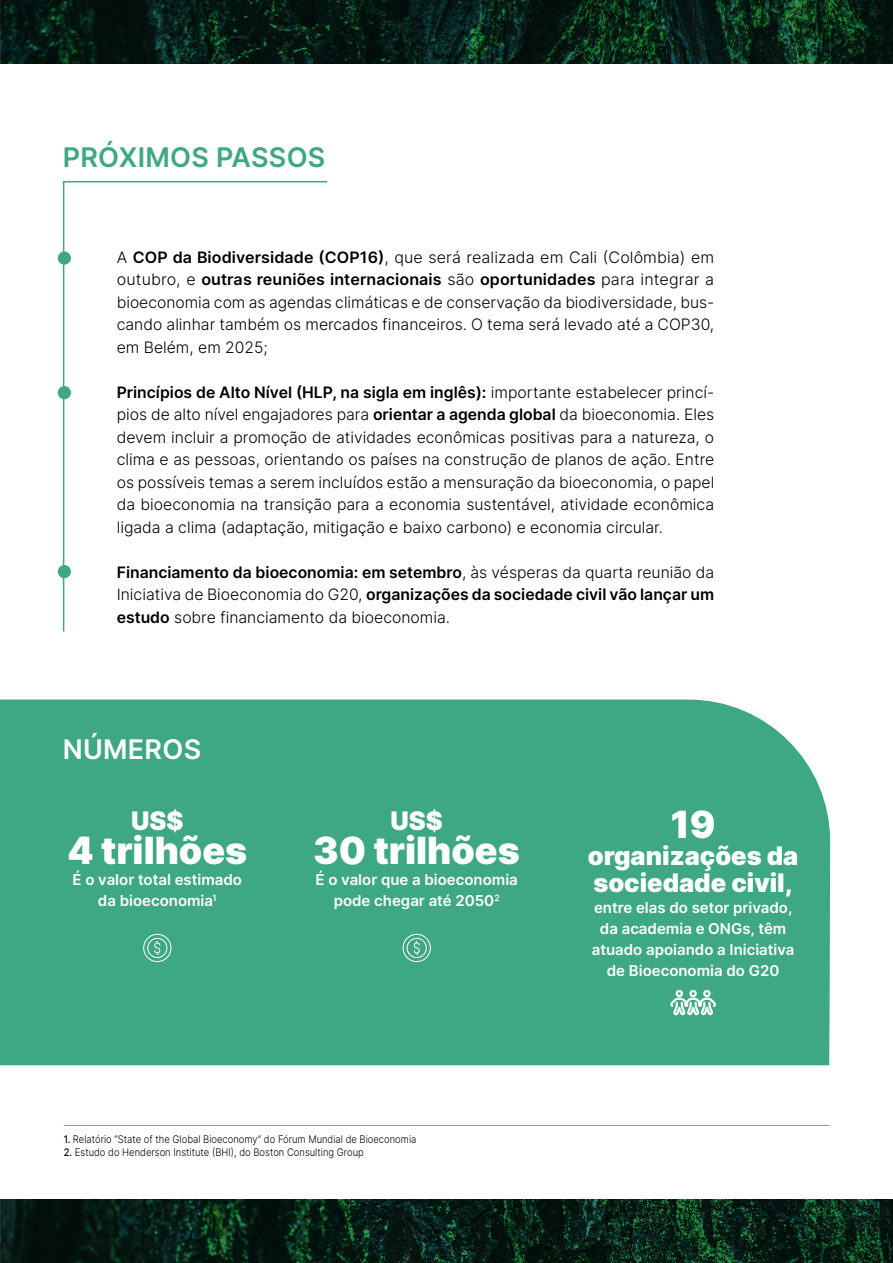
<style>
.page{position:relative;width:893px;height:1263px;background:#fff}
.page>*{position:absolute;margin:0;border:0;box-sizing:border-box;transform-origin:0 0}
.t1{font:900 37.5px "Inter";color:#fff}
.t2{font:600 27px "Inter";letter-spacing:.01em;color:#3da881}
.t3{font:600 27px "Inter";letter-spacing:.01em;color:#fff}
.t4{font:900 25.5px/27px "Inter";color:#fff}
.t5{font:300 15.75px/22.5px "Inter";color:#000;text-align:justify}
.t6{font:600 15px/21px "Inter";color:#fff;text-align:center}
.t7{font:300 10.5px "Inter";color:#000;scale:.9 1}
.s1{font-weight:600}
.s2{font-weight:500}
</style>
<div class="page">
<svg style="left:1px;top:0;width:892px;height:64px;fill:#051912"></svg>
<svg style="left:1px;top:1199px;width:892px;height:64px;fill:#051912"></svg>
<svg style="left:62px;top:181px;width:266px;height:451px"></svg>
<div style="left:58px;top:251px;width:13px;height:14px;background:#3da881;border-radius:50%"></div>
<div style="left:58px;top:386px;width:13px;height:13px;background:#3da881;border-radius:50%"></div>
<div style="left:58px;top:565px;width:13px;height:13px;background:#3da881;border-radius:50%"></div>
<div style="left:0;top:699px;width:830px;height:366px;background:#3da881"></div>
<svg style="left:403px;top:934px;width:28px;height:28px"></svg>
<svg style="left:143px;top:934px;width:28px;height:28px"></svg>
<svg style="left:670px;top:990px;width:46px;height:25px"></svg>
<hr style="left:64px;top:1125px;width:765px;height:1px;background:#989899">
<h2 class="t2" style="left:63px;top:138px;width:264px">PRÓXIMOS PASSOS</h2>
<p class="t5" style="left:117px;top:246px;width:599px">A <span class="s1">COP da Biodiversidade (COP16)</span>, que será realizada em Cali (Colômbia) em outubro, e <span class="s1">outras reuniões internacionais</span> são <span class="s1">oportunidades</span> para integrar a bioeconomia com as agendas climáticas e de conservação da biodiversidade, bus&shy;cando alinhar também os mercados financeiros. O tema será levado até a COP30, em Belém, em 2025;</p>
<p class="t5" style="left:117px;top:381px;width:599px"><span class="s1">Princípios de Alto Nível (HLP, na sigla em inglês):</span> importante estabelecer princí&shy;pios de alto nível engajadores para <span class="s1">orientar a agenda global</span> da bioeconomia. Eles devem incluir a promoção de atividades econômicas positivas para a natureza, o clima e as pessoas, orientando os países na construção de planos de ação. Entre os possíveis temas a serem incluídos estão a mensuração da bioeconomia, o papel da bioeconomia na transição para a economia sustentável, atividade econômica ligada a clima (adaptação, mitigação e baixo carbono) e economia circular.</p>
<p class="t5" style="left:117px;top:561px;width:599px"><span class="s1">Financiamento da bioeconomia: em setembro</span>, às vésperas da quarta reunião da Iniciativa de Bioeconomia do G20, <span class="s1">organizações da sociedade civil vão lançar um estudo</span> sobre financiamento da bioeconomia.</p>
<h2 class="t3" style="left:63px;top:729px;width:140px">NÚMEROS</h2>
<h3 class="t4" style="left:131px;top:806px;width:54px">US$</h3>
<h1 class="t1" style="left:67px;top:823px;width:181px">4 trilhões</h1>
<p class="t6" style="left:73px;top:869px;width:171px">É o valor total estimado da bioeconomia<sup>1</sup></p>
<h3 class="t4" style="left:391px;top:806px;width:54px">US$</h3>
<h1 class="t1" style="left:314px;top:823px;width:208px">30 trilhões</h1>
<p class="t6" style="left:316px;top:869px;width:204px">É o valor que a bioeconomia pode chegar até 2050<sup>2</sup></p>
<p class="t7" style="left:64px;top:1132px;width:393px"><span class="s2">1.</span> Relatório “State of the Global Bioeconomy” do Fórum Mundial de Bioeconomia</p>
<p class="t7" style="left:64px;top:1144px;width:335px"><span class="s2">2.</span> Estudo do Henderson Institute (BHI), do Boston Consulting Group</p>
<h1 class="t1" style="left:671px;top:797px;width:46px">19</h1>
<h3 class="t4" style="left:588px;top:842px;width:212px">organizações da sociedade civil,</h3>
<p class="t6" style="left:592px;top:897px;width:204px">entre elas do setor privado, da academia e ONGs, têm atuado apoiando a Iniciativa de Bioeconomia do G20</p>
</div>
